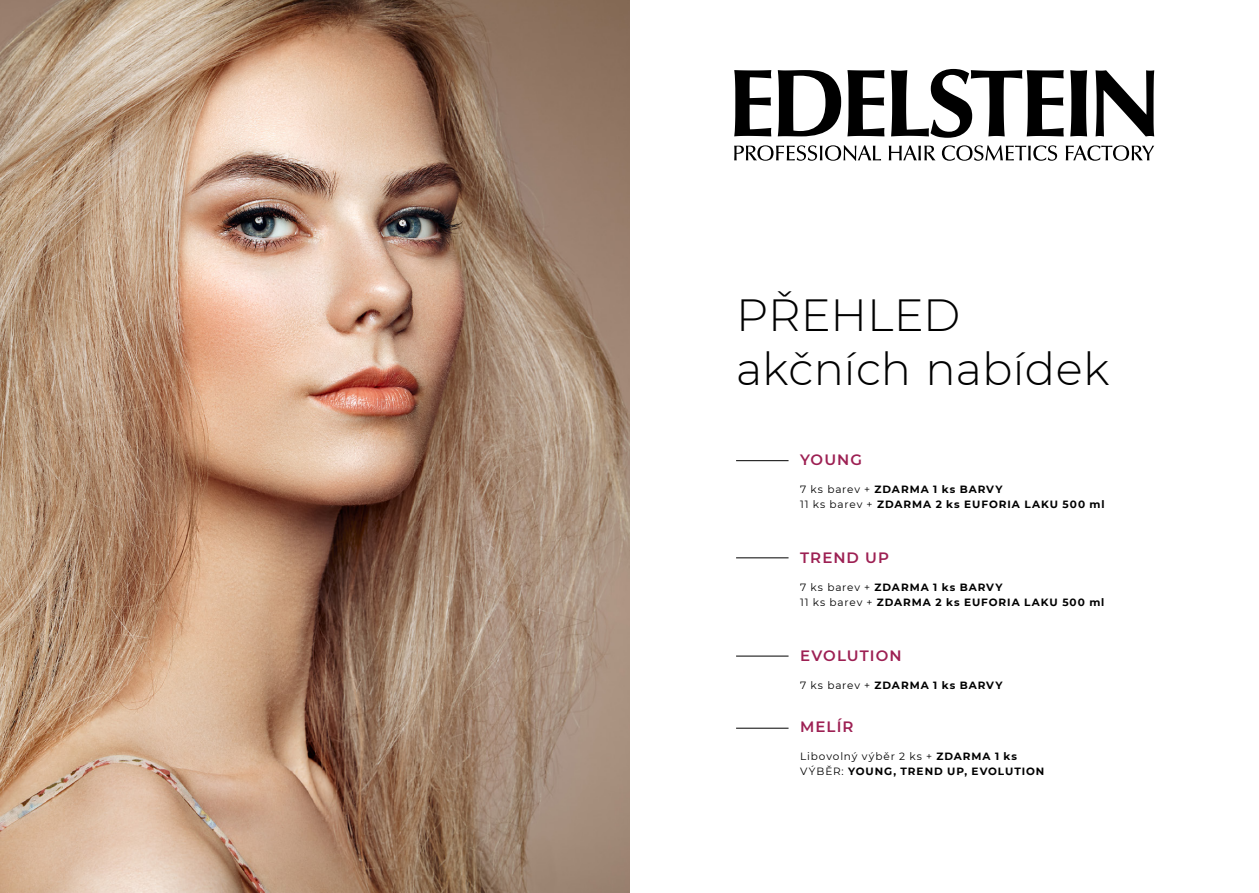
<style>
.page{position:relative;width:1259px;height:893px;background:#fff}
.page>*{position:absolute;margin:0;border:0;box-sizing:border-box;transform-origin:0 0}
.t1{font:300 45px/54px "Montserrat";color:#000}
.t2{font:600 15px "Montserrat";letter-spacing:.07em;color:#9d2053}
.t3{font:700 10.5px/15px "Montserrat";letter-spacing:.09em;color:#000}
.s1{font-weight:400}
</style>
<div class="page">
<img style="left:0;top:0;width:629px;height:893px">
<svg style="left:734px;top:70px;width:37px;height:66px"></svg>
<svg style="left:778px;top:70px;width:63px;height:66px"></svg>
<svg style="left:847px;top:70px;width:37px;height:66px"></svg>
<svg style="left:891px;top:69px;width:172px;height:69px"></svg>
<svg style="left:1070px;top:70px;width:17px;height:66px"></svg>
<svg style="left:1095px;top:70px;width:59px;height:66px"></svg>
<svg style="left:734px;top:145px;width:147px;height:16px"></svg>
<svg style="left:889px;top:145px;width:46px;height:15px"></svg>
<svg style="left:942px;top:145px;width:115px;height:16px"></svg>
<svg style="left:1065px;top:145px;width:89px;height:16px"></svg>
<hr style="left:736px;top:460px;width:52px;height:1px;background:#000">
<hr style="left:736px;top:557px;width:52px;height:1px;background:#000">
<hr style="left:736px;top:656px;width:52px;height:1px;background:#000">
<hr style="left:736px;top:728px;width:52px;height:1px;background:#000">
<h1 class="t1" style="left:736px;top:286px;width:375px">PŘEHLED akčních nabídek</h1>
<h2 class="t2" style="left:800px;top:449px;width:63px">YOUNG</h2>
<p class="t3" style="left:800px;top:481px;width:306px"><span class="s1">7 ks barev +</span> ZDARMA 1 ks BARVY<br><span class="s1">11 ks barev +</span> ZDARMA 2 ks EUFORIA LAKU 500 ml</p>
<h2 class="t2" style="left:800px;top:547px;width:90px">TREND UP</h2>
<p class="t3" style="left:800px;top:579px;width:306px"><span class="s1">7 ks barev +</span> ZDARMA 1 ks BARVY<br><span class="s1">11 ks barev +</span> ZDARMA 2 ks EUFORIA LAKU 500 ml</p>
<h2 class="t2" style="left:800px;top:645px;width:103px">EVOLUTION</h2>
<p class="t3" style="left:800px;top:677px;width:204px"><span class="s1">7 ks barev +</span> ZDARMA 1 ks BARVY</p>
<h2 class="t2" style="left:800px;top:716px;width:55px">MELÍR</h2>
<p class="t3" style="left:800px;top:748px;width:246px"><span class="s1">Libovolný výběr 2 ks +</span> ZDARMA 1 ks<br><span class="s1">VÝBĚR:</span> YOUNG, TREND UP, EVOLUTION</p>
</div>
